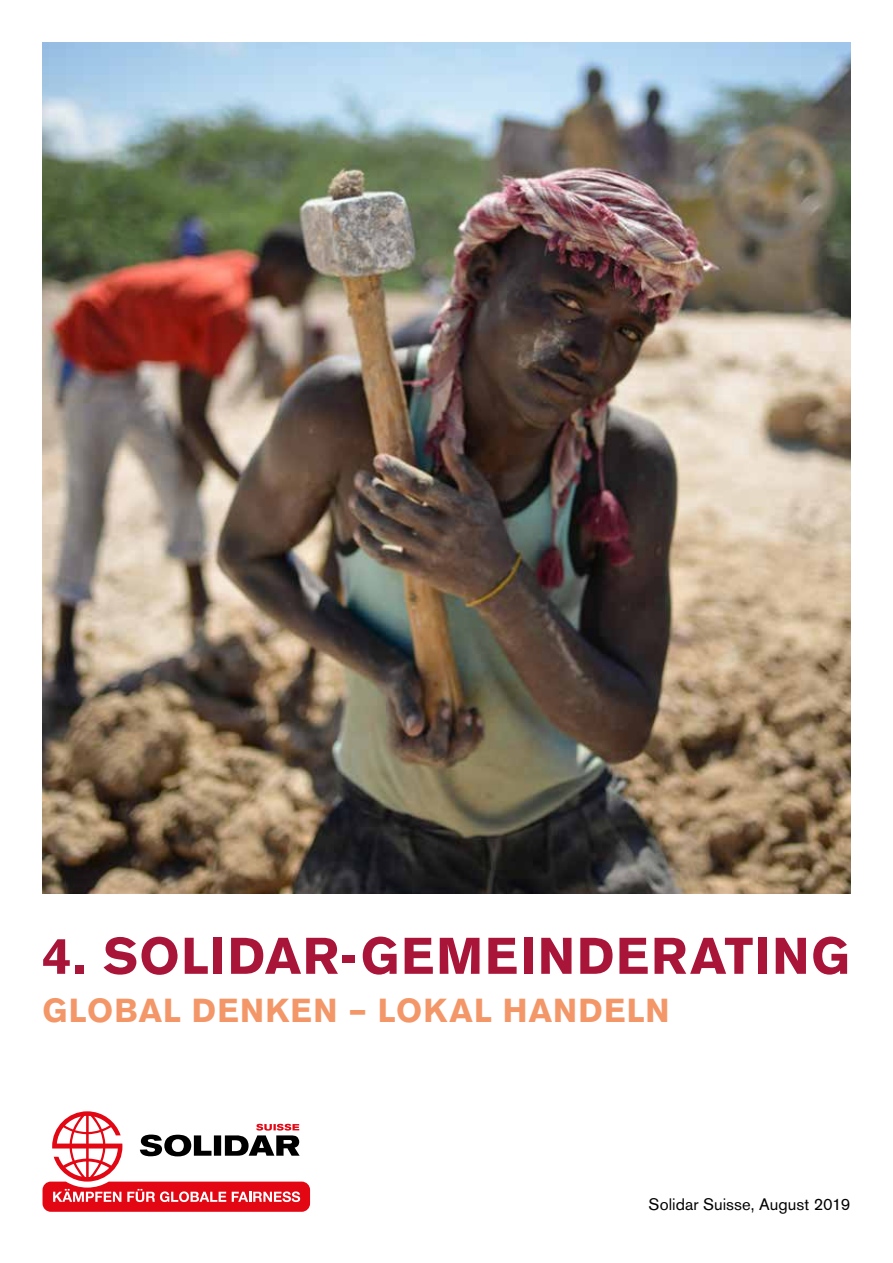
<style>
.page{position:relative;width:893px;height:1263px;background:#fff}
.page>*{position:absolute;margin:0;border:0;box-sizing:border-box;transform-origin:0 0}
.t1{font:700 51px "Akzidenz Grotesk BE";letter-spacing:.035em;color:#a91538}
.t2{font:700 33px "Akzidenz Grotesk BE";letter-spacing:.04em;color:#f39769}
.t3{font:16.5px "Akzidenz Grotesk BE";letter-spacing:.005em;color:#000}
</style>
<div class="page">
<img style="left:43px;top:43px;width:807px;height:850px">
<svg style="left:43px;top:1111px;width:267px;height:101px"></svg>
<h1 class="t1" style="left:43px;top:926px;width:808px">4. SOLIDAR-GEMEINDERATING</h1>
<p class="t2" style="left:43px;top:991px;width:628px">GLOBAL DENKEN – LOKAL HANDELN</p>
<p class="t3" style="left:649px;top:1195px;width:203px">Solidar Suisse, August 2019</p>
</div>
